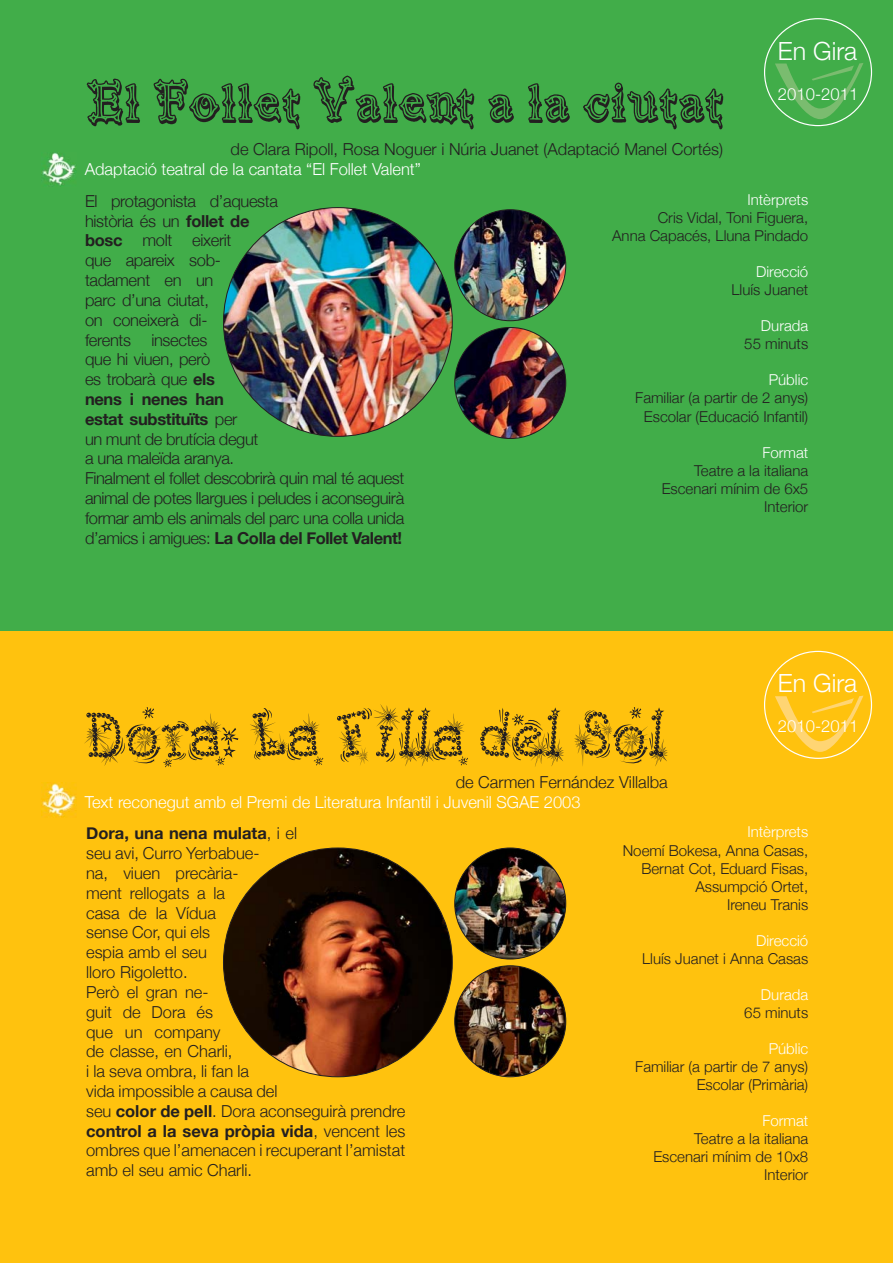
<style>
.page{position:relative;width:893px;height:1263px;background:#fff}
.page>*{position:absolute;margin:0;border:0;box-sizing:border-box;transform-origin:0 0}
.t1{font:54px "Vtks Black Label";letter-spacing:-.05em;color:#231f20}
.t2{font:54px "Kingthings Flashbang";color:#231f20}
.t3{font:300 25.05px "Helvetica Neue";color:#fff}
.t4{font:300 16.65px "Helvetica Neue";color:#fff}
.t5{font:300 16.5px/19.8px "Helvetica Neue";color:#231f20}
.t6{font:300 16.5px/19.8px "Helvetica Neue";letter-spacing:-.02em;color:#231f20}
.t7{font:300 16.5px "Helvetica Neue";color:#fff}
.t8{font:300 15px/18px "Helvetica Neue";color:#231f20;text-align:right}
.t9{font:300 15px "Helvetica Neue";color:#fff}
.s1{font-weight:700}
</style>
<div class="page">
<div style="left:0;top:0;width:892px;height:631px;background:#41ad49"></div>
<div style="left:0;top:631px;width:892px;height:631px;background:#ffc20e"></div>
<img style="left:223px;top:207px;width:229px;height:229px;border-radius:50%">
<img style="left:454px;top:327px;width:111px;height:111px;border-radius:50%">
<img style="left:454px;top:210px;width:111px;height:110px;border-radius:50%">
<svg style="left:774px;top:63px;width:89px;height:56px"></svg>
<img style="left:223px;top:847px;width:229px;height:229px;border-radius:50%">
<img style="left:454px;top:965px;width:111px;height:111px;border-radius:50%">
<img style="left:454px;top:847px;width:111px;height:111px;border-radius:50%">
<svg style="left:774px;top:695px;width:89px;height:56px"></svg>
<img style="left:42px;top:152px;width:34px;height:34px">
<img style="left:42px;top:782px;width:34px;height:35px">
<h1 class="t1" style="left:85px;top:84px;width:642px">El Follet Valent a la ciutat</h1>
<p class="t5" style="left:230px;top:139px;width:494px">de Clara Ripoll, Rosa Noguer i Núria Juanet (Adaptació Manel Cortés)</p>
<p class="t7" style="left:85px;top:159px;width:337px">Adaptació teatral de la cantata “El Follet Valent”</p>
<h2 class="t3" style="left:777px;top:35px;width:81px">En Gira</h2>
<p class="t4" style="left:777px;top:83px;width:82px">2010-2011</p>
<p class="t6" style="left:85px;top:191px;width:320px">El protagonista d’aquesta<br>història és un <span class="s1">follet de<br>bosc</span> molt eixerit<br>que apareix sob-<br>tadament en un<br>parc d’una ciutat,<br>on coneixerà di-<br>ferents insectes<br>que hi viuen, però<br>es trobarà que <span class="s1">els<br>nens i nenes han<br>estat substituïts</span> per<br>un munt de brutícia degut<br>a una maleïda aranya.<br>Finalment el follet descobrirà quin mal té aquest animal de potes llargues i peludes i aconseguirà formar amb els animals del parc una colla unida d’amics i amigues: <span class="s1">La Colla del Follet Valent!</span></p>
<p class="t9" style="left:747px;top:191px;width:62px">Intèrprets</p>
<p class="t8" style="left:612px;top:209px;width:197px">Cris Vidal, Toni Figuera,<br>Anna Capacés, Lluna Pindado</p>
<p class="t9" style="left:756px;top:263px;width:53px">Direcció</p>
<p class="t8" style="left:731px;top:281px;width:78px">Lluís Juanet</p>
<p class="t9" style="left:760px;top:317px;width:49px">Durada</p>
<p class="t8" style="left:744px;top:335px;width:65px">55 minuts</p>
<p class="t9" style="left:768px;top:371px;width:41px">Públic</p>
<p class="t8" style="left:635px;top:389px;width:174px;text-align:center">Familiar (a partir de 2 anys)<br>Escolar (Educació Infantil)</p>
<p class="t9" style="left:762px;top:443px;width:47px">Format</p>
<p class="t8" style="left:661px;top:461px;width:148px">Teatre a la italiana<br>Escenari mínim de 6x5<br>Interior</p>
<h1 class="t2" style="left:85px;top:706px;width:581px">DORA: LA FILLA DEL SOL</h1>
<p class="t5" style="left:455px;top:771px;width:213px">de Carmen Fernández Villalba</p>
<p class="t7" style="left:85px;top:791px;width:497px">Text reconegut amb el Premi de Literatura Infantil i Juvenil SGAE 2003</p>
<h2 class="t3" style="left:777px;top:668px;width:81px">En Gira</h2>
<p class="t4" style="left:777px;top:716px;width:82px">2010-2011</p>
<p class="t5" style="left:86px;top:823px;width:320px"><span class="s1">Dora, una nena mulata</span>, i el<br>seu avi, Curro Yerbabue-<br>na, viuen precària-<br>ment rellogats a la<br>casa de la Vídua<br>sense Cor, qui els<br>espia amb el seu<br>lloro Rigoletto.<br>Però el gran ne-<br>guit de Dora és<br>que un company<br>de classe, en Charli,<br>i la seva ombra, li fan la<br>vida impossible a causa del<br>seu <span class="s1">color de pell</span>. Dora aconseguirà prendre <span class="s1">control a la seva pròpia vida</span>, vencent les ombres que l’amenacen i recuperant l’amistat amb el seu amic Charli.</p>
<p class="t9" style="left:747px;top:822px;width:62px">Intèrprets</p>
<p class="t8" style="left:622px;top:840px;width:187px">Noemí Bokesa, Anna Casas,<br>Bernat Cot, Eduard Fisas,<br>Assumpció Ortet,<br>Ireneu Tranis</p>
<p class="t9" style="left:756px;top:930px;width:53px">Direcció</p>
<p class="t8" style="left:642px;top:948px;width:167px">Lluís Juanet i Anna Casas</p>
<p class="t9" style="left:760px;top:984px;width:49px">Durada</p>
<p class="t8" style="left:744px;top:1002px;width:65px">65 minuts</p>
<p class="t9" style="left:768px;top:1038px;width:41px">Públic</p>
<p class="t8" style="left:635px;top:1056px;width:174px">Familiar (a partir de 7 anys)<br>Escolar (Primària)</p>
<p class="t9" style="left:762px;top:1110px;width:47px">Format</p>
<p class="t8" style="left:653px;top:1128px;width:156px">Teatre a la italiana<br>Escenari mínim de 10x8<br>Interior</p>
</div>
